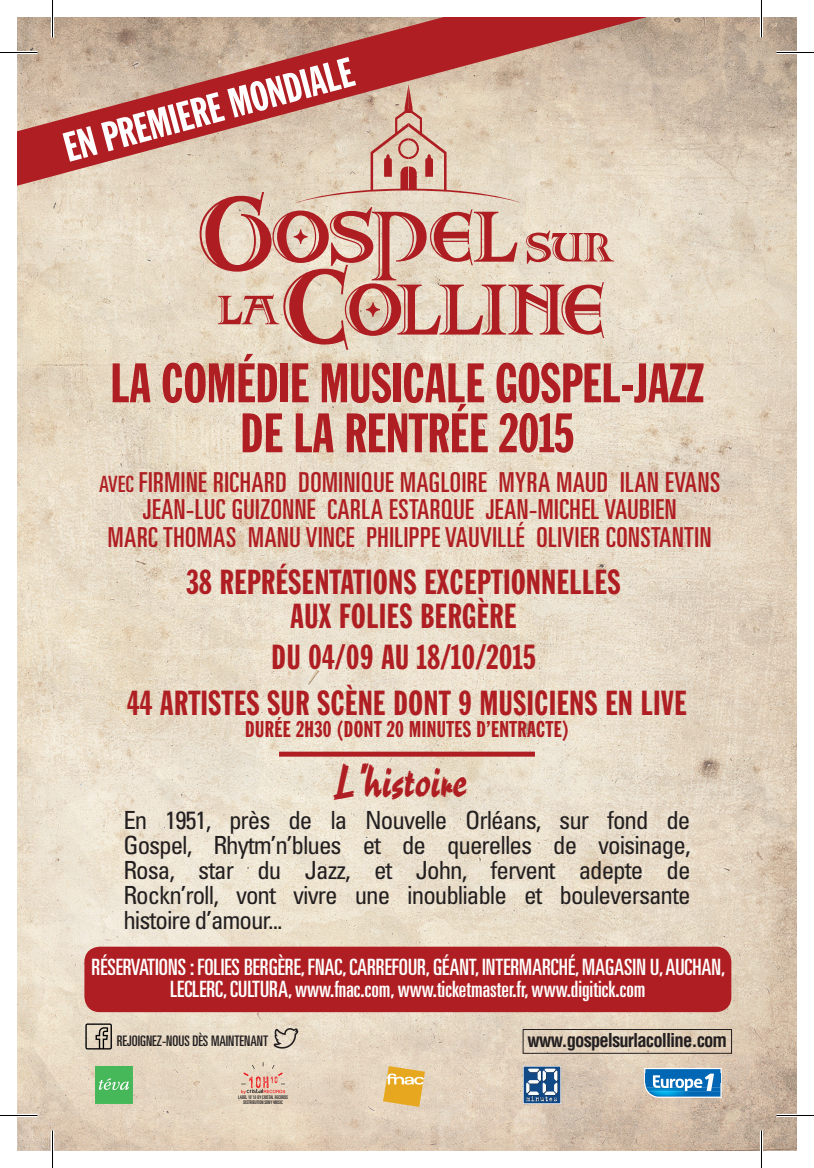
<style>
.page{position:relative;width:814px;height:1168px;background:#fff}
.page>*{position:absolute;margin:0;border:0;box-sizing:border-box;transform-origin:0 0}
.t1{font:54.75px/50px "Franklin Gothic Extra Cond";color:#af1e22;text-align:center}
.t2{font:42.5px "Reporter Two";color:#af1e22}
.t3{font:41px "Franklin Gothic Extra Cond";color:#fff}
.t4{font:34.25px/34.2px "Franklin Gothic Extra Cond";letter-spacing:.02em;color:#af1e22;text-align:center}
.t5{font:ultra-condensed 27.5px/27.5px "Univers";letter-spacing:.02em;color:#af1e22;text-align:center}
.t6{font:condensed 25px/25px "Univers";letter-spacing:-.04em;color:#231f20;text-align:justify}
.t7{font:ultra-condensed 22.5px/22.5px "Univers";color:#fff;text-align:center}
.t8{font:22.5px "Franklin Gothic Extra Cond";letter-spacing:.02em;color:#af1e22}
.t9{font:700 condensed 18.75px "Helvetica";letter-spacing:-.05em;color:#231f20}
.t10{font:ultra-condensed 14.5px "Univers";color:#231f20}
.t11{font:ultra-condensed 5px/5px "Univers";color:#231f20;text-align:center}
.s1{font-size:22.5px}
</style>
<div class="page">
<img style="left:17px;top:194px;width:606px;height:957px">
<img style="left:623px;top:17px;width:174px;height:1134px">
<svg style="left:200px;top:194px;width:414px;height:156px;background:#d8ab9d"></svg>
<div style="left:84px;top:947px;width:647px;height:65px;background:#af1e22;border-radius:15px"></div>
<img style="left:84px;top:1022px;width:28px;height:29px">
<img style="left:272px;top:1024px;width:27px;height:27px">
<div style="left:279px;top:752px;width:256px;height:5px;background:#af1e22"></div>
<img style="left:524px;top:1067px;width:37px;height:36px">
<img style="left:384px;top:1066px;width:40px;height:40px">
<img style="left:95px;top:1066px;width:38px;height:37px">
<svg style="left:644px;top:1068px;width:77px;height:30px"></svg>
<svg style="left:241px;top:1062px;width:44px;height:32px"></svg>
<svg style="left:17px;top:17px;width:692px;height:177px;background:#cb998a"></svg>
<div style="left:522px;top:1029px;width:210px;height:25px;border:1px solid #231f20"></div>
<hr style="left:0;top:51px;width:38px;height:3px;background:#fff">
<hr style="left:776px;top:51px;width:38px;height:3px;background:#fff">
<hr style="left:0;top:1114px;width:38px;height:3px;background:#fff">
<hr style="left:776px;top:1114px;width:38px;height:3px;background:#fff">
<hr style="left:51px;top:0;width:3px;height:38px;background:#fff">
<hr style="left:51px;top:1130px;width:3px;height:38px;background:#fff">
<hr style="left:760px;top:0;width:3px;height:38px;background:#fff">
<hr style="left:760px;top:1130px;width:3px;height:38px;background:#fff">
<hr style="left:0;top:52px;width:38px;height:1px;background:#000">
<hr style="left:776px;top:52px;width:38px;height:1px;background:#000">
<hr style="left:0;top:1115px;width:38px;height:1px;background:#000">
<hr style="left:776px;top:1115px;width:38px;height:1px;background:#000">
<hr style="left:52px;top:0;width:1px;height:38px;background:#000">
<hr style="left:52px;top:1130px;width:1px;height:38px;background:#000">
<hr style="left:761px;top:0;width:1px;height:38px;background:#000">
<hr style="left:761px;top:1130px;width:1px;height:38px;background:#000">
<h3 class="t3" style="left:59px;top:127px;width:300px;rotate:-15deg">EN PREMIERE MONDIALE</h3>
<h1 class="t1" style="left:110px;top:358px;width:595px">LA COMÉDIE MUSICALE GOSPEL-JAZZ<br>DE LA RENTRÉE 2015</h1>
<p class="t5" style="left:99px;top:468px;width:622px"><span class="s1">AVEC</span> FIRMINE RICHARD DOMINIQUE MAGLOIRE MYRA MAUD ILAN EVANS<br>JEAN-LUC GUIZONNE CARLA ESTARQUE JEAN-MICHEL VAUBIEN<br>MARC THOMAS MANU VINCE PHILIPPE VAUVILLÉ OLIVIER CONSTANTIN</p>
<h3 class="t4" style="left:186px;top:565px;width:435px">38 REPRÉSENTATIONS EXCEPTIONNELLES<br>AUX FOLIES BERGÈRE</h3>
<h3 class="t4" style="left:271px;top:640px;width:265px">DU 04/09 AU 18/10/2015</h3>
<h3 class="t4" style="left:127px;top:686px;width:560px">44 ARTISTES SUR SCÈNE DONT 9 MUSICIENS EN LIVE</h3>
<p class="t8" style="left:245px;top:717px;width:325px">DURÉE 2H30 (DONT 20 MINUTES D’ENTRACTE)</p>
<h2 class="t2" style="left:334px;top:755px;width:135px">L’histoire</h2>
<p class="t6" style="left:123px;top:807px;width:568px">En 1951, près de la Nouvelle Orléans, sur fond de Gospel, Rhytm’n’blues et de querelles de voisinage, Rosa, star du Jazz, et John, fervent adepte de Rockn’roll, vont vivre une inoubliable et bouleversante histoire d’amour...</p>
<p class="t7" style="left:92px;top:955px;width:635px">RÉSERVATIONS : FOLIES BERGÈRE, FNAC, CARREFOUR, GÉANT, INTERMARCHÉ, MAGASIN U, AUCHAN,<br>LECLERC, CULTURA, www.fnac.com, www.ticketmaster.fr, www.digitick.com</p>
<p class="t10" style="left:117px;top:1033px;width:153px">REJOIGNEZ-NOUS DÈS MAINTENANT</p>
<p class="t11" style="left:238px;top:1095px;width:51px">LABEL 10’10 BY CRISTAL RECORDS<br>DISTRIBUTION SONY MUSIC</p>
<p class="t9" style="left:527px;top:1028px;width:201px">www.gospelsurlacolline.com</p>
</div>
